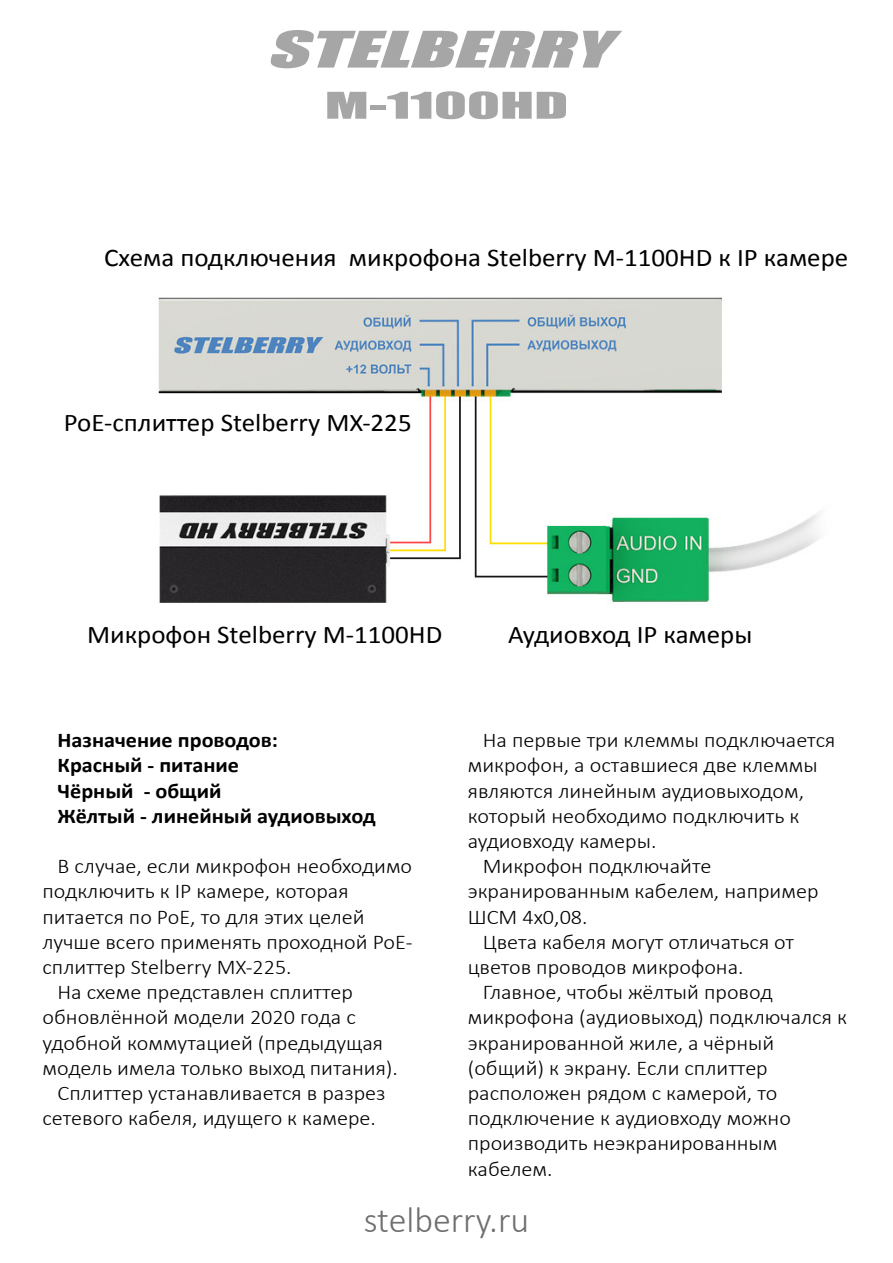
<style>
.page{position:relative;width:893px;height:1263px;background:#fff}
.page>*{position:absolute;margin:0;border:0;box-sizing:border-box;transform-origin:0 0}
.t1{font:300 36px "Calibri";color:#6f6f6f}
.t2{font:34.05px "Impact";color:#a6a6a6;scale:1.81 1}
.t3{font:25.5px "Calibri";color:#000;scale:1.06 1}
.t4{font:300 21px "Calibri";color:#000;scale:1.06 1}
.t5{font:700 21px/25.2px "Calibri";color:#000;scale:1.06 1}
</style>
<div class="page">
<svg style="left:270px;top:30px;width:352px;height:38px"></svg>
<img style="left:158px;top:297px;width:662px;height:306px">
<h2 class="t2" style="left:325px;top:79px;width:136px">M-1100HD</h2>
<p class="t3" style="left:104px;top:242px;width:703px">Схема подключения микрофона Stelberry M-1100HD к IP камере</p>
<p class="t3" style="left:64px;top:406px;width:330px">PoE-сплиттер Stelberry MX-225</p>
<p class="t3" style="left:87px;top:618px;width:337px">Микрофон Stelberry M-1100HD</p>
<p class="t3" style="left:508px;top:618px;width:232px">Аудиовход IP камеры</p>
<p class="t5" style="left:58px;top:727px;width:302px">Назначение проводов:<br>Красный - питание<br>Чёрный - общий<br>Жёлтый - линейный аудиовыход</p>
<p class="t4" style="left:58px;top:853px;width:336px">В случае, если микрофон необходимо</p>
<p class="t4" style="left:43px;top:878px;width:290px">подключить к IP камере, которая</p>
<p class="t4" style="left:43px;top:903px;width:305px">питается по PoE, то для этих целей</p>
<p class="t4" style="left:43px;top:929px;width:351px">лучше всего применять проходной PoE-</p>
<p class="t4" style="left:43px;top:954px;width:237px">сплиттер Stelberry MX-225.</p>
<p class="t4" style="left:58px;top:979px;width:280px">На схеме представлен сплиттер</p>
<p class="t4" style="left:43px;top:1004px;width:297px">обновлённой модели 2020 года с</p>
<p class="t4" style="left:43px;top:1029px;width:323px">удобной коммутацией (предыдущая</p>
<p class="t4" style="left:43px;top:1055px;width:337px">модель имела только выход питания).</p>
<p class="t4" style="left:58px;top:1080px;width:311px">Сплиттер устанавливается в разрез</p>
<p class="t4" style="left:43px;top:1105px;width:316px">сетевого кабеля, идущего к камере.</p>
<p class="t4" style="left:483px;top:727px;width:334px">На первые три клеммы подключается</p>
<p class="t4" style="left:468px;top:752px;width:332px">микрофон, а оставшиеся две клеммы</p>
<p class="t4" style="left:468px;top:777px;width:319px">являются линейным аудиовыходом,</p>
<p class="t4" style="left:468px;top:803px;width:314px">который необходимо подключить к</p>
<p class="t4" style="left:468px;top:828px;width:180px">аудиовходу камеры.</p>
<p class="t4" style="left:483px;top:853px;width:217px">Микрофон подключайте</p>
<p class="t4" style="left:468px;top:878px;width:332px">экранированным кабелем, например</p>
<p class="t4" style="left:468px;top:903px;width:115px">ШСМ 4х0,08.</p>
<p class="t4" style="left:483px;top:929px;width:295px">Цвета кабеля могут отличаться от</p>
<p class="t4" style="left:468px;top:954px;width:262px">цветов проводов микрофона.</p>
<p class="t4" style="left:483px;top:979px;width:275px">Главное, чтобы жёлтый провод</p>
<p class="t4" style="left:468px;top:1004px;width:359px">микрофона (аудиовыход) подключался к</p>
<p class="t4" style="left:468px;top:1029px;width:291px">экранированной жиле, а чёрный</p>
<p class="t4" style="left:468px;top:1055px;width:285px">(общий) к экрану. Если сплиттер</p>
<p class="t4" style="left:468px;top:1080px;width:294px">расположен рядом с камерой, то</p>
<p class="t4" style="left:468px;top:1105px;width:306px">подключение к аудиовходу можно</p>
<p class="t4" style="left:468px;top:1130px;width:294px">производить неэкранированным</p>
<p class="t4" style="left:468px;top:1155px;width:82px">кабелем.</p>
<h1 class="t1" style="left:364px;top:1198px;width:167px">stelberry.ru</h1>
</div>
